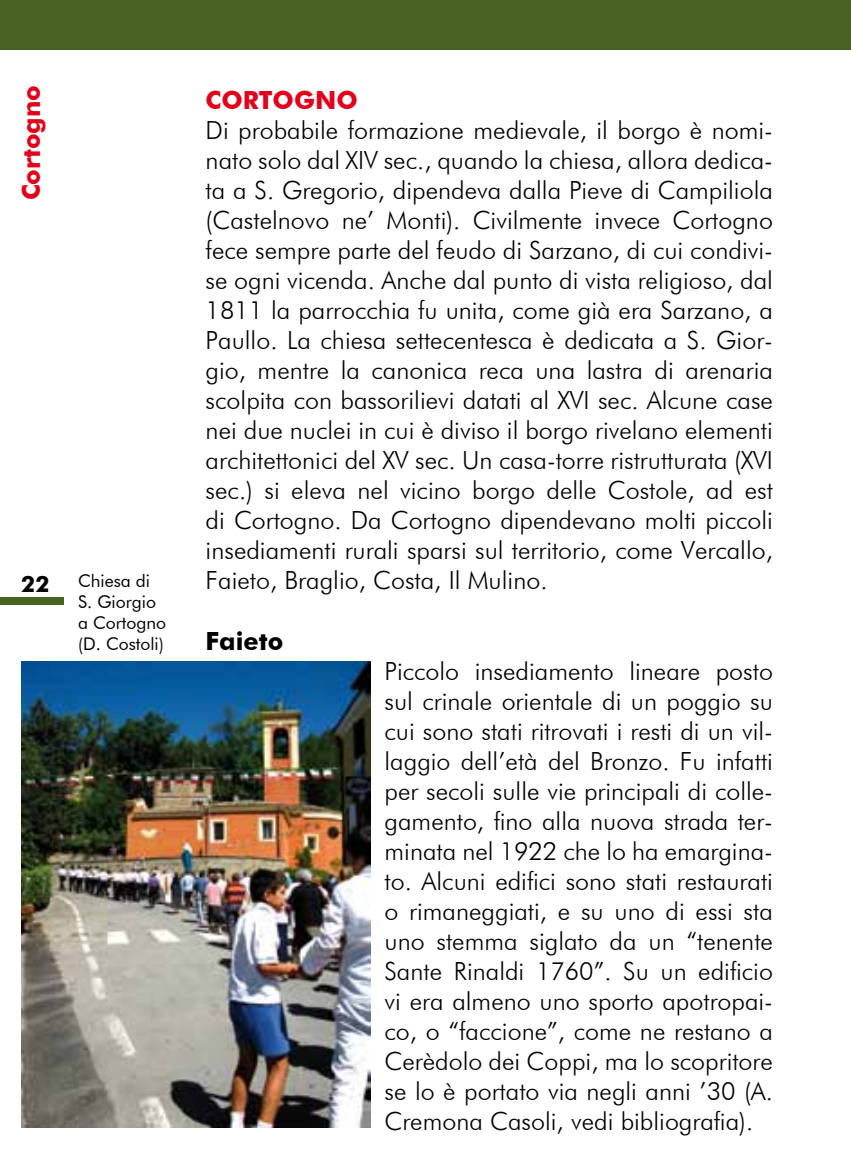
<style>
.page{position:relative;width:851px;height:1170px;background:#fff}
.page>*{position:absolute;margin:0;border:0;box-sizing:border-box;transform-origin:0 0}
.t1{font:300 25px/30px "Futura BT";color:#000;text-align:justify}
.t2{font:700 25px "Futura BT";color:#e2001a}
.t3{font:700 25px "Futura BT";color:#000}
.t4{font:700 22.5px "Futura BT";color:#000}
.t5{font:17.5px/21px "Futura BT";color:#000}
</style>
<div class="page">
<div style="left:0;top:0;width:850px;height:50px;background:#496422"></div>
<img style="left:21px;top:662px;width:349px;height:465px">
<div style="left:0;top:597px;width:64px;height:7px;background:#496422"></div>
<p class="t2" style="left:16px;top:200px;width:117px;rotate:-90deg">CORTOGNO</p>
<p class="t4" style="left:21px;top:570px;width:30px">22</p>
<p class="t5" style="left:78px;top:570px;width:90px">Chiesa di<br>S. Giorgio a Cortogno (D. Costoli)</p>
<p class="t2" style="left:206px;top:85px;width:154px">CORTOGNO</p>
<p class="t1" style="left:206px;top:115px;width:568px">Di probabile formazione medievale, il borgo è nomi&shy;nato solo dal XIV sec., quando la chiesa, allora dedica&shy;ta a S. Gregorio, dipendeva dalla Pieve di Campiliola (Castelnovo ne’ Monti). Civilmente invece Cortogno fece sempre parte del feudo di Sarzano, di cui condivi&shy;se ogni vicenda. Anche dal punto di vista religioso, dal 1811 la parrocchia fu unita, come già era Sarzano, a Paullo. La chiesa settecentesca è dedicata a S. Gior&shy;gio, mentre la canonica reca una lastra di arenaria scolpita con bassorilievi datati al XVI sec. Alcune case nei due nuclei in cui è diviso il borgo rivelano elementi architettonici del XV sec. Un casa-torre ristrutturata (XVI sec.) si eleva nel vicino borgo delle Costole, ad est di Cortogno. Da Cortogno dipendevano molti piccoli insediamenti rurali sparsi sul territorio, come Vercallo, Faieto, Braglio, Costa, Il Mulino.</p>
<p class="t3" style="left:206px;top:625px;width:79px">FAIETO</p>
<p class="t1" style="left:384px;top:655px;width:390px">Piccolo insediamento lineare posto sul crinale orientale di un poggio su cui sono stati ritrovati i resti di un vil&shy;laggio dell’età del Bronzo. Fu infatti per secoli sulle vie principali di colle&shy;gamento, fino alla nuova strada ter&shy;minata nel 1922 che lo ha emargina&shy;to. Alcuni edifici sono stati restaurati o rimaneggiati, e su uno di essi sta uno stemma siglato da un “tenente Sante Rinaldi 1760”. Su un edificio vi era almeno uno sporto apotropai&shy;co, o “faccione”, come ne restano a Cerèdolo dei Coppi, ma lo scopritore se lo è portato via negli anni ’30 (A.<br>Cremona Casoli, vedi bibliografia).</p>
</div>
